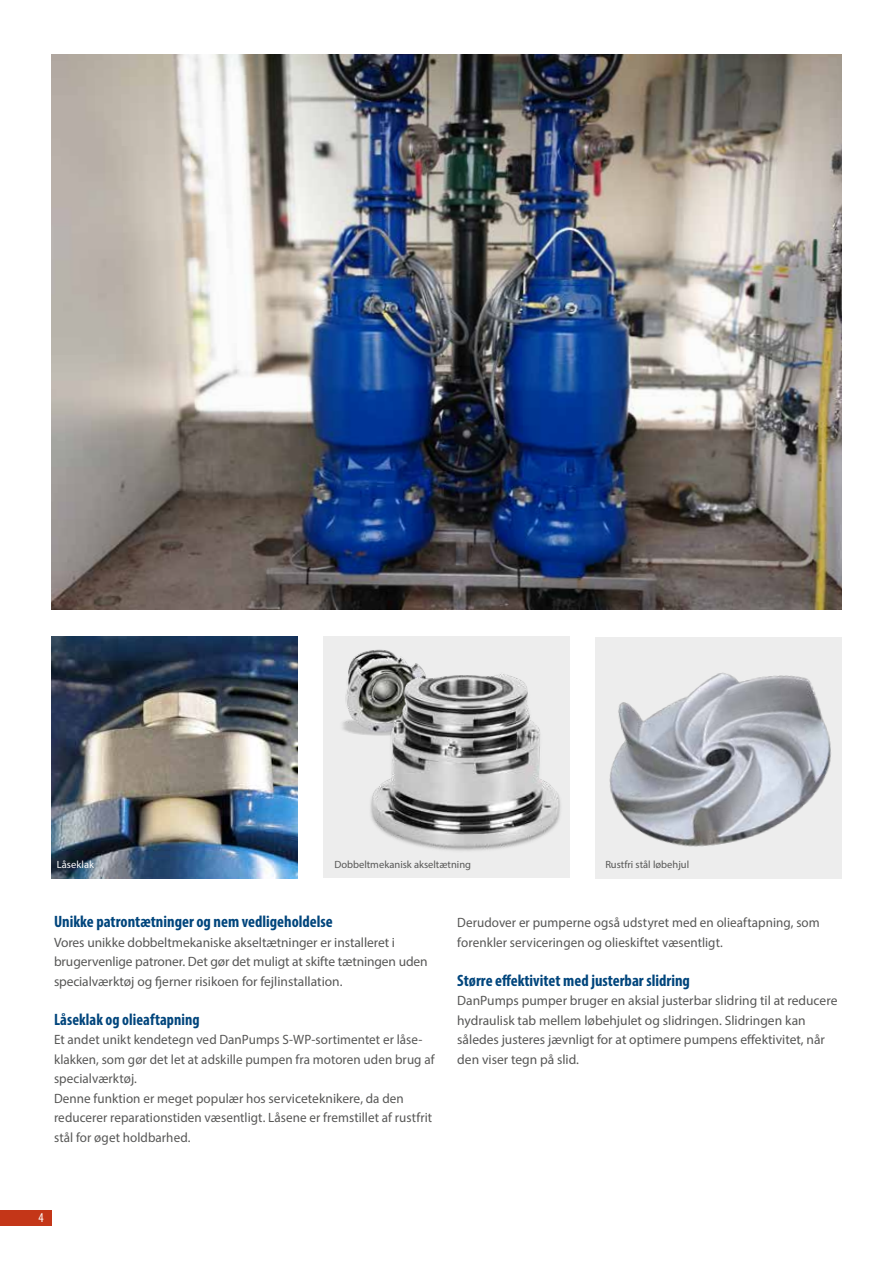
<style>
.page{position:relative;width:893px;height:1263px;background:#fff}
.page>*{position:absolute;margin:0;border:0;box-sizing:border-box;transform-origin:0 0}
.t1{font:700 condensed 16.5px "Myriad Pro";color:#00457c}
.t2{font:13.5px/19.5px "Myriad Pro";color:#575756}
.t3{font:condensed 13.5px "Myriad Pro";color:#fff}
.t4{font:10.5px "Myriad Pro";color:#575756}
.t5{font:10.5px "Myriad Pro";color:#fff}
</style>
<div class="page">
<div style="left:0;top:1210px;width:51px;height:16px;background:#c43618"></div>
<div style="left:323px;top:637px;width:247px;height:241px;background:#ededed"></div>
<div style="left:595px;top:637px;width:247px;height:241px;background:#ededed"></div>
<img style="left:609px;top:672px;width:222px;height:175px">
<img style="left:342px;top:649px;width:64px;height:84px">
<img style="left:352px;top:662px;width:209px;height:189px">
<img style="left:51px;top:54px;width:791px;height:555px">
<img style="left:51px;top:637px;width:247px;height:241px">
<p class="t5" style="left:57px;top:858px;width:39px">Låseklak</p>
<p class="t4" style="left:334px;top:858px;width:138px">Dobbeltmekanisk akseltætning</p>
<p class="t4" style="left:605px;top:858px;width:85px">Rustfri stål løbehjul</p>
<p class="t1" style="left:54px;top:911px;width:280px">Unikke patrontætninger og nem vedligeholdelse</p>
<p class="t2" style="left:54px;top:932px;width:375px">Vores unikke dobbeltmekaniske akseltætninger er installeret i brugervenlige patroner. Det gør det muligt at skifte tætningen uden specialværktøj og fjerner risikoen for fejlinstallation.</p>
<p class="t1" style="left:54px;top:1009px;width:147px">Låseklak og olieaftapning</p>
<p class="t2" style="left:54px;top:1030px;width:382px">Et andet unikt kendetegn ved DanPumps S-WP-sortimentet er låse&shy;klakken, som gør det let at adskille pumpen fra motoren uden brug af specialværktøj.<br>Denne funktion er meget populær hos serviceteknikere, da den reducerer reparationstiden væsentligt. Låsene er fremstillet af rustfrit stål for øget holdbarhed.</p>
<p class="t2" style="left:457px;top:912px;width:364px">Derudover er pumperne også udstyret med en olieaftapning, som forenkler serviceringen og olieskiftet væsentligt.</p>
<p class="t1" style="left:457px;top:970px;width:234px">Større effektivitet med justerbar slidring</p>
<p class="t2" style="left:457px;top:991px;width:382px">DanPumps pumper bruger en aksial justerbar slidring til at reducere hydraulisk tab mellem løbehjulet og slidringen. Slidringen kan således justeres jævnligt for at optimere pumpens effektivitet, når den viser tegn på slid.</p>
<p class="t3" style="left:38px;top:1210px;width:7px">4</p>
</div>
